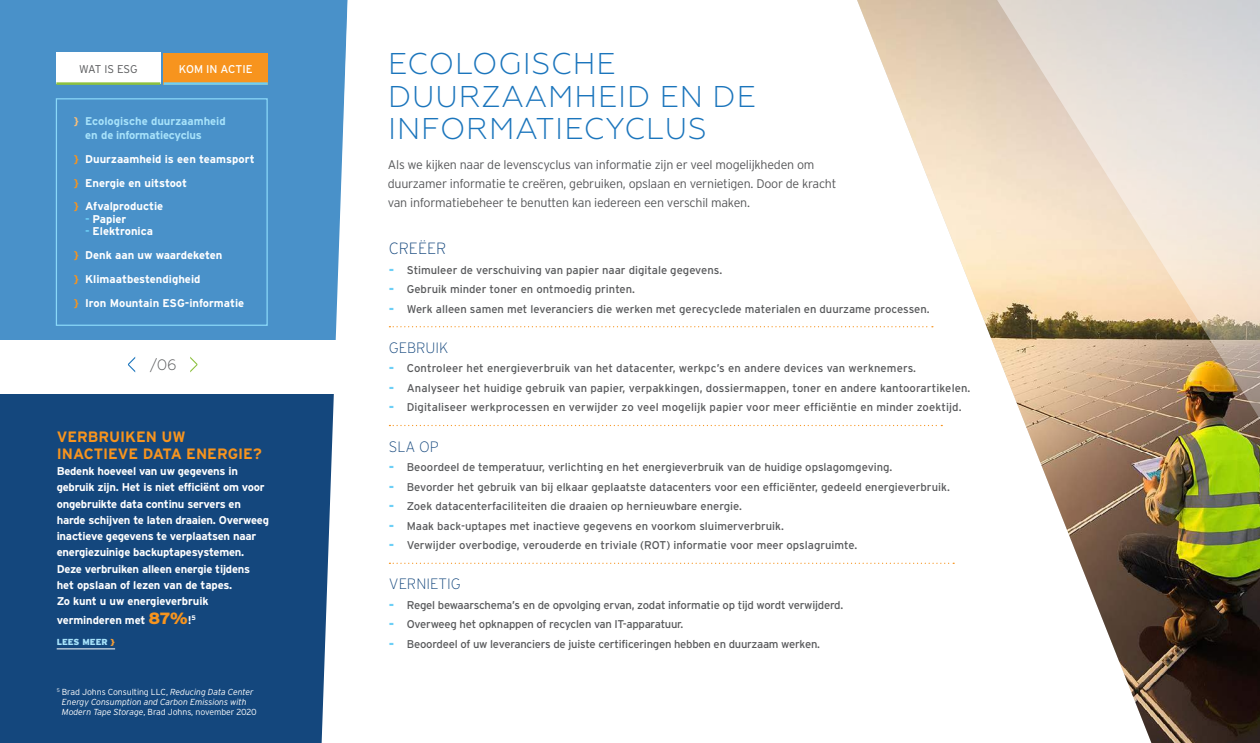
<style>
.page{position:relative;width:1260px;height:743px;background:#fff}
.page>*{position:absolute;margin:0;border:0;box-sizing:border-box;transform-origin:0 0}
.t1{font:300 30px/32.5px "Geometria";letter-spacing:.03em;color:#1b75bc}
.t2{font:200 16.25px "Interstate";color:#14477d}
.t3{font:700 15px/16.2px "Interstate";color:#f7941e}
.t4{font:200 15px "Interstate";color:#14477d}
.t5{font:300 15px "Geometria";color:#58595b}
.t6{font:300 12.5px/18.8px "Interstate";letter-spacing:-.02em;color:#58595b}
.t7{font:11.25px "Interstate";color:#58595b}
.t8{font:700 11.25px/16.2px "Interstate";letter-spacing:-.02em;color:#fff}
.t9{font:11.25px "Interstate";letter-spacing:-.02em;color:#58595b}
.t10{font:700 11.25px/23.8px "Interstate";color:#fff}
.t11{font:700 11.25px/13.8px "Interstate";letter-spacing:-.01em;color:#a7e2fa}
.t12{font:11.25px "Interstate";color:#fff}
.t13{font:300 11.25px "Interstate";letter-spacing:-.01em;color:#58595b}
.t14{font:300 10px "Interstate";letter-spacing:.07em;color:#fff}
.t15{font:italic 300 8.75px/10px "Interstate";letter-spacing:-.01em;color:#fff;text-align:center}
.t16{font:900 8.75px "Interstate";color:#a7e2fa}
.s1{color:#fabf78}
.s2{color:#f7941e}
.s3{color:#6dcff6}
.s4{font-weight:900;font-size:16.25px;color:#f7941e}
.s5{color:#f89e34}
.s6{font-style:normal}
.s7{font-weight:900;color:#6dcff6}
</style>
<div class="page">
<div style="left:0;top:394px;width:320px;height:348px;background:#14477d"></div>
<div style="left:0;top:0;width:320px;height:340px;background:#4991c9"></div>
<svg style="left:190px;top:356px;width:7px;height:16px"></svg>
<svg style="left:128px;top:357px;width:7px;height:15px"></svg>
<div style="left:56px;top:98px;width:212px;height:228px;border:1px solid #8ad8f8"></div>
<svg style="left:389px;top:326px;width:468px;height:1px"></svg>
<svg style="left:389px;top:425px;width:467px;height:1px"></svg>
<svg style="left:389px;top:562px;width:467px;height:2px"></svg>
<hr style="left:57px;top:648px;width:58px;height:1px;background:#fff">
<img style="left:857px;top:0;width:403px;height:742px">
<svg style="left:991px;top:0;width:269px;height:435px;background:#dbcbb7"></svg>
<svg style="left:320px;top:0;width:28px;height:742px"></svg>
<div style="left:56px;top:53px;width:104px;height:31px;background:#fff"></div>
<hr style="left:56px;top:82px;width:104px;height:3px;background:#8dc13f">
<div style="left:164px;top:53px;width:104px;height:31px;background:#f7941e"></div>
<hr style="left:164px;top:82px;width:104px;height:3px;background:#6dcff6">
<p class="t13" style="left:79px;top:63px;width:60px">WAT IS ESG</p>
<p class="t12" style="left:179px;top:63px;width:75px">KOM IN ACTIE</p>
<p class="t11" style="left:85px;top:114px;width:142px;text-indent:-11px"><span class="s1">}</span> Ecologische duurzaamheid en de informatiecyclus</p>
<p class="t10" style="left:74px;top:147px;width:182px"><span class="s2">}</span> Duurzaamheid is een teamsport <span class="s2">}</span> Energie en uitstoot<br><span class="s2">}</span> Afvalproductie</p>
<p class="t8" style="left:85px;top:211px;width:43px"><span class="s3">-</span> Papier</p>
<p class="t10" style="left:74px;top:219px;width:172px;text-indent:11px"><span class="s3">-</span> Elektronica<br><span class="s2">}</span> Denk aan uw waardeketen<br><span class="s2">}</span> Klimaatbestendigheid<br><span class="s2">}</span> Iron Mountain ESG-informatie</p>
<h3 class="t5" style="left:150px;top:356px;width:29px">/06</h3>
<h3 class="t3" style="left:57px;top:429px;width:207px">VERBRUIKEN UW<br>INACTIEVE DATA ENERGIE?</h3>
<p class="t8" style="left:57px;top:463px;width:214px">Bedenk hoeveel van uw gegevens in gebruik zijn. Het is niet efficiënt om voor ongebruikte data continu servers en harde schijven te laten draaien. Overweeg inactieve gegevens te verplaatsen naar energiezuinige backuptapesystemen.<br>Deze verbruiken alleen energie tijdens het opslaan of lezen van de tapes.<br>Zo kunt u uw energieverbruik</p>
<p class="t8" style="left:57px;top:611px;width:141px">verminderen met <span class="s4">87%</span>!<sup>5</sup></p>
<p class="t16" style="left:57px;top:637px;width:60px">LEES MEER <span class="s5">}</span></p>
<p class="t15" style="left:57px;top:686px;width:202px"><sup>5</sup> <span class="s6">Brad Johns Consulting LLC,</span> Reducing Data Center<br>Energy Consumption and Carbon Emissions with<br>Modern Tape Storage<span class="s6">, Brad Johns, november 2020</span></p>
<p class="t14" style="left:39px;top:701px;width:253px">IRONMOUNTAIN HEROVERWEEG DUURZAAMHEID</p>
<h1 class="t1" style="left:388px;top:47px;width:369px">ECOLOGISCHE<br>DUURZAAMHEID EN DE<br>INFORMATIECYCLUS</h1>
<p class="t6" style="left:388px;top:155px;width:450px">Als we kijken naar de levenscyclus van informatie zijn er veel mogelijkheden om duurzamer informatie te creëren, gebruiken, opslaan en vernietigen. Door de kracht van informatiebeheer te benutten kan iedereen een verschil maken.</p>
<h2 class="t2" style="left:389px;top:239px;width:59px">CREËER</h2>
<p class="t7" style="left:389px;top:263px;width:335px"><span class="s7">-</span> Stimuleer de verschuiving van papier naar digitale gegevens.</p>
<p class="t7" style="left:389px;top:283px;width:248px"><span class="s7">-</span> Gebruik minder toner en ontmoedig printen.</p>
<p class="t7" style="left:389px;top:302px;width:542px"><span class="s7">-</span> Werk alleen samen met leveranciers die werken met gerecyclede materialen en duurzame processen.</p>
<h3 class="t4" style="left:389px;top:339px;width:61px">GEBRUIK</h3>
<p class="t7" style="left:389px;top:362px;width:529px"><span class="s7">-</span> Controleer het energieverbruik van het datacenter, werkpc’s en andere devices van werknemers.</p>
<p class="t7" style="left:389px;top:381px;width:583px"><span class="s7">-</span> Analyseer het huidige gebruik van papier, verpakkingen, dossiermappen, toner en andere kantoorartikelen.</p>
<p class="t7" style="left:389px;top:401px;width:574px"><span class="s7">-</span> Digitaliseer werkprocessen en verwijder zo veel mogelijk papier voor meer efficiëntie en minder zoektijd.</p>
<h3 class="t4" style="left:389px;top:438px;width:52px">SLA OP</h3>
<p class="t7" style="left:389px;top:461px;width:505px"><span class="s7">-</span> Beoordeel de temperatuur, verlichting en het energieverbruik van de huidige opslagomgeving.</p>
<p class="t7" style="left:389px;top:480px;width:563px"><span class="s7">-</span> Bevorder het gebruik van bij elkaar geplaatste datacenters voor een efficiënter, gedeeld energieverbruik.</p>
<p class="t7" style="left:389px;top:500px;width:355px"><span class="s7">-</span> Zoek datacenterfaciliteiten die draaien op hernieuwbare energie.</p>
<p class="t7" style="left:389px;top:519px;width:397px"><span class="s7">-</span> Maak back-uptapes met inactieve gegevens en voorkom sluimerverbruik.</p>
<p class="t7" style="left:389px;top:539px;width:470px"><span class="s7">-</span> Verwijder overbodige, verouderde en triviale (ROT) informatie voor meer opslagruimte.</p>
<h3 class="t4" style="left:389px;top:576px;width:73px">VERNIETIG</h3>
<p class="t9" style="left:389px;top:598px;width:456px"><span class="s7">-</span> Regel bewaarschema’s en de opvolging ervan, zodat informatie op tijd wordt verwijderd.</p>
<p class="t9" style="left:389px;top:618px;width:296px"><span class="s7">-</span> Overweeg het opknappen of recyclen van IT-apparatuur.</p>
<p class="t9" style="left:389px;top:637px;width:433px"><span class="s7">-</span> Beoordeel of uw leveranciers de juiste certificeringen hebben en duurzaam werken.</p>
</div>
